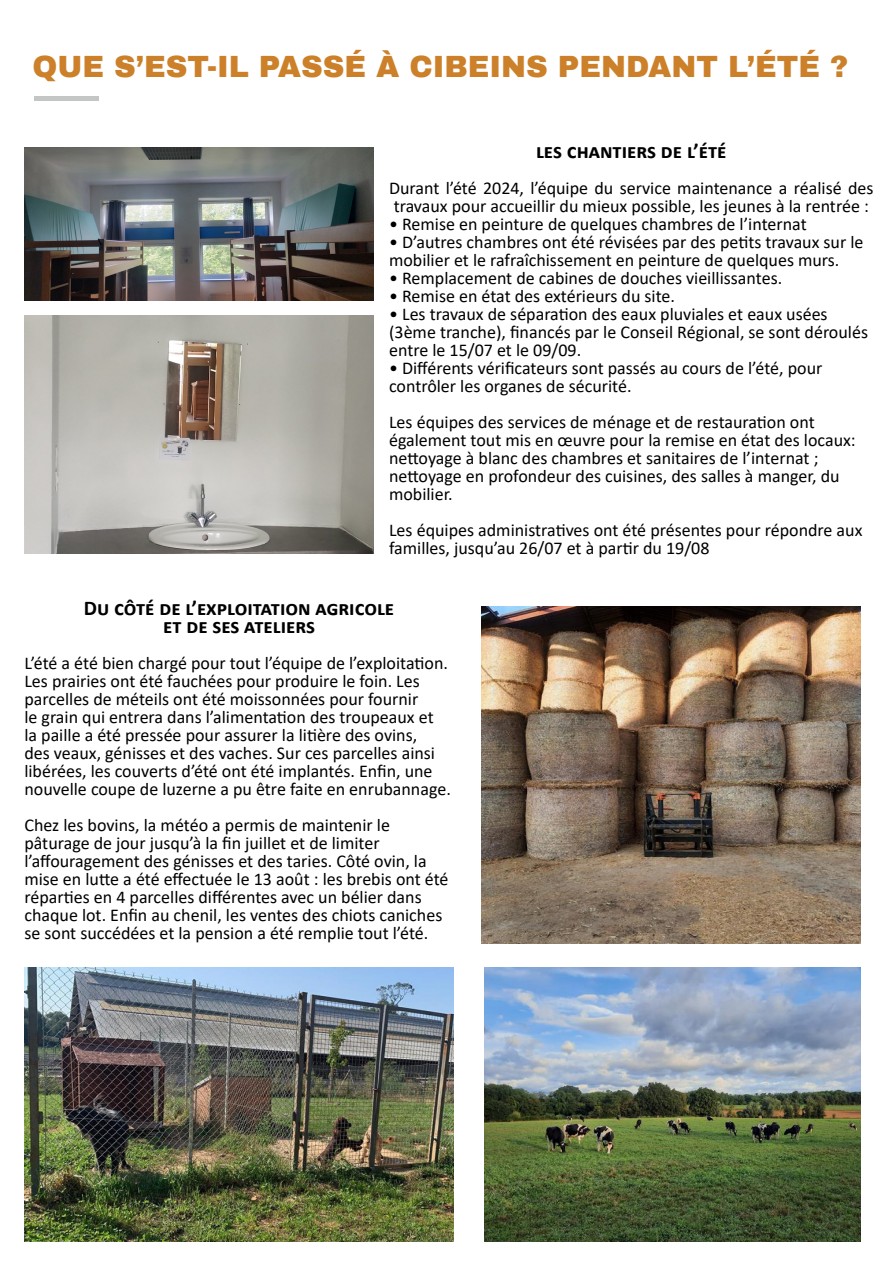
<style>
.page{position:relative;width:893px;height:1263px;background:#fff}
.page>*{position:absolute;margin:0;border:0;box-sizing:border-box;transform-origin:0 0}
.t1{font:900 30px "Archivo";color:#cc8029}
.t2{font:700 21px "Calibri";color:#000001}
.t3{font:18px/18px "Calibri";color:#000001}
</style>
<div class="page">
<hr style="left:35px;top:97px;width:64px;height:4px;background:#c4c5c5">
<img style="left:24px;top:147px;width:349px;height:153px">
<img style="left:24px;top:316px;width:349px;height:238px">
<img style="left:482px;top:606px;width:378px;height:337px">
<img style="left:485px;top:967px;width:375px;height:274px">
<img style="left:24px;top:968px;width:430px;height:273px">
<p class="t1" style="left:33px;top:49px;width:817px">QUE S’EST-IL PASSÉ À CIBEINS PENDANT L’ÉTÉ ?</p>
<p class="t2" style="left:536px;top:136px;width:192px">les chantiers de l’été</p>
<p class="t3" style="left:389px;top:178px;width:486px">Durant l’été 2024, l’équipe du service maintenance a réalisé des travaux pour accueillir du mieux possible, les jeunes à la rentrée :</p>
<p class="t3" style="left:389px;top:214px;width:419px">• Remise en peinture de quelques chambres de l’internat</p>
<p class="t3" style="left:389px;top:232px;width:476px">• D’autres chambres ont été révisées par des petits travaux sur le mobilier et le rafraîchissement en peinture de quelques murs.</p>
<p class="t3" style="left:389px;top:268px;width:395px">• Remplacement de cabines de douches vieillissantes.</p>
<p class="t3" style="left:389px;top:286px;width:287px">• Remise en état des extérieurs du site.</p>
<p class="t3" style="left:389px;top:304px;width:480px">• Les travaux de séparation des eaux pluviales et eaux usées (3ème tranche), financés par le Conseil Régional, se sont déroulés entre le 15/07 et le 09/09.</p>
<p class="t3" style="left:389px;top:358px;width:435px">• Différents vérificateurs sont passés au cours de l’été, pour contrôler les organes de sécurité.</p>
<p class="t3" style="left:389px;top:412px;width:468px">Les équipes des services de ménage et de restauration ont également tout mis en œuvre pour la remise en état des locaux: nettoyage à blanc des chambres et sanitaires de l’internat ; nettoyage en profondeur des cuisines, des salles à manger, du mobilier.</p>
<p class="t3" style="left:389px;top:520px;width:475px">Les équipes administratives ont été présentes pour répondre aux familles, jusqu’au 26/07 et à partir du 19/08</p>
<p class="t2" style="left:84px;top:593px;width:312px">Du côté de l’exploitation agricole</p>
<p class="t2" style="left:163px;top:611px;width:154px">et de ses ateliers</p>
<p class="t3" style="left:24px;top:654px;width:428px">L’été a été bien chargé pour tout l’équipe de l’exploitation.<br>Les prairies ont été fauchées pour produire le foin. Les parcelles de méteils ont été moissonnées pour fournir<br>le grain qui entrera dans l’alimentation des troupeaux et la paille a été pressée pour assurer la litière des ovins,<br>des veaux, génisses et des vaches. Sur ces parcelles ainsi libérées, les couverts d’été ont été implantés. Enfin, une nouvelle coupe de luzerne a pu être faite en enrubannage.</p>
<p class="t3" style="left:24px;top:816px;width:367px">Chez les bovins, la météo a permis de maintenir le pâturage de jour jusqu’à la fin juillet et de limiter</p>
<p class="t3" style="left:24px;top:852px;width:426px">l’affouragement des génisses et des taries. Côté ovin, la mise en lutte a été effectuée le 13 août : les brebis ont été réparties en 4 parcelles différentes avec un bélier dans chaque lot. Enfin au chenil, les ventes des chiots caniches se sont succédées et la pension a été remplie tout l’été.</p>
</div>
